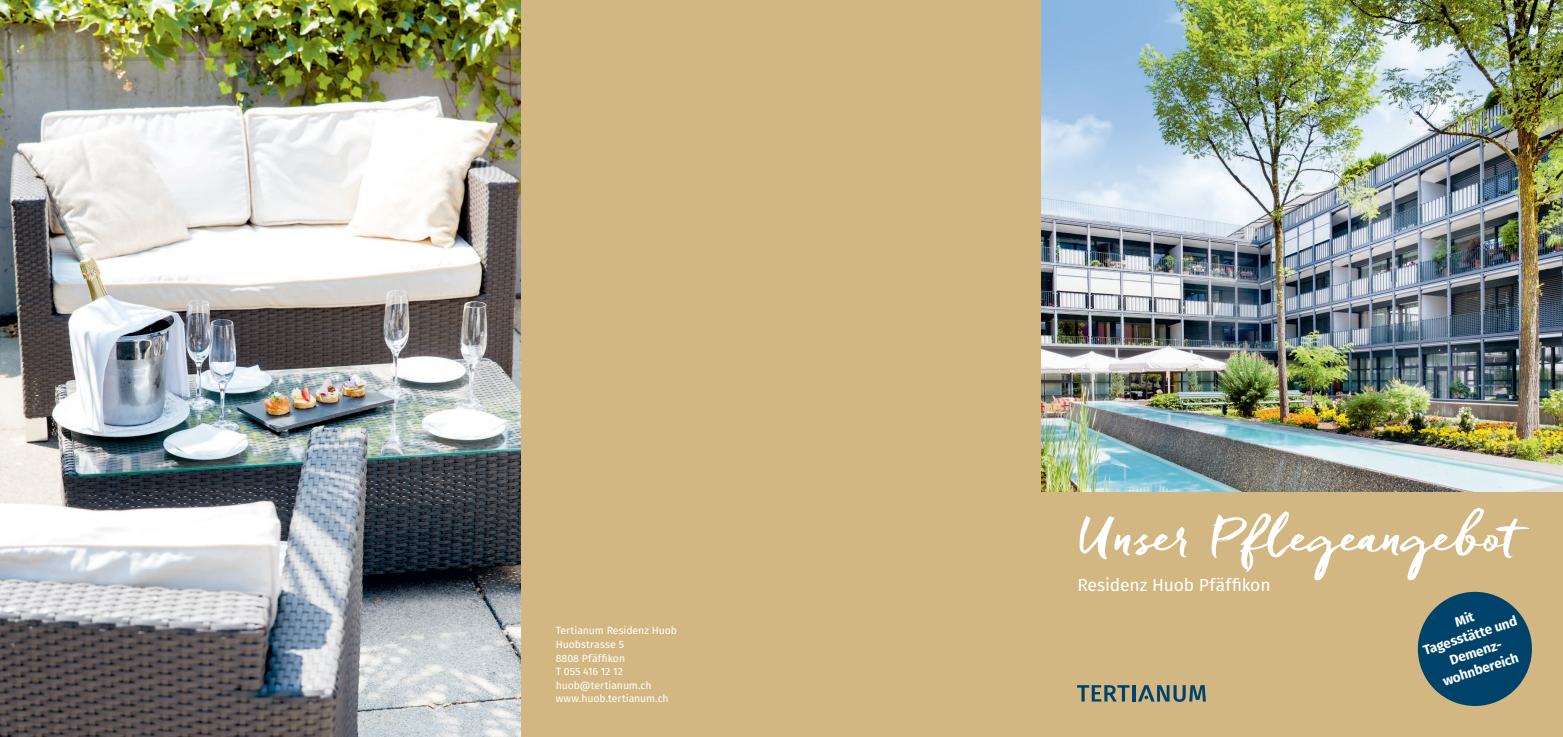
<style>
.page{position:relative;width:1563px;height:737px;background:#fff}
.page>*{position:absolute;margin:0;border:0;box-sizing:border-box;transform-origin:0 0}
.t1{font:52.5px "Freeland";color:#fff}
.t2{font:17.5px "Fira Sans";letter-spacing:-.01em;color:#fff}
.t3{font:700 13.56px/17.5px "Fira Sans";color:#fff;text-align:center}
.t4{font:10.5px/13.6px "Fira Sans";letter-spacing:-.005em;color:#fff}
</style>
<div class="page">
<div style="left:1042px;top:491px;width:521px;height:246px;background:#d3b782"></div>
<svg style="left:1077px;top:685px;width:52px;height:16px"></svg>
<hr style="left:1132px;top:685px;width:3px;height:16px;background:#00436a">
<svg style="left:1138px;top:685px;width:68px;height:17px"></svg>
<div style="left:521px;top:0;width:521px;height:737px;background:#d3b782"></div>
<svg style="left:1417px;top:591px;width:115px;height:115px"></svg>
<img style="left:1042px;top:0;width:521px;height:491px">
<img style="left:0;top:0;width:521px;height:737px">
<p class="t4" style="left:556px;top:623px;width:123px">Tertianum Residenz Huob<br>Huobstrasse 5<br>8808 Pfäffikon<br>T 055 416 12 12 huob@tertianum.ch www.huob.tertianum.ch</p>
<h1 class="t1" style="left:1077px;top:502px;width:444px">Unser Pflegeangebot</h1>
<h2 class="t2" style="left:1077px;top:571px;width:195px">Residenz Huob Pfäffikon</h2>
<p class="t3" style="left:1415px;top:624px;width:99px;rotate:-18deg">Mit<br>Tagesstätte und<br>Demenz&shy;wohnbereich</p>
</div>
